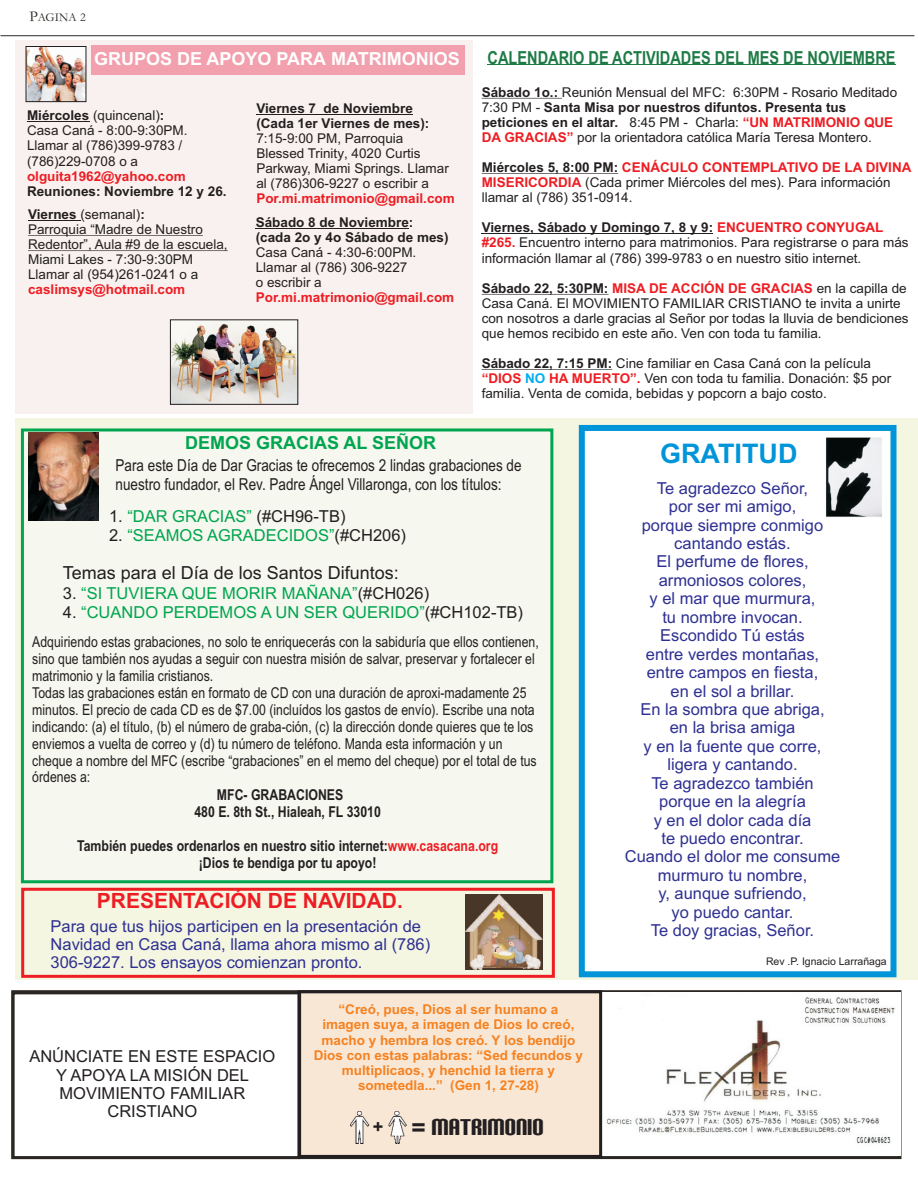
<style>
.page{position:relative;width:918px;height:1188px;background:#fff}
.page>*{position:absolute;margin:0;border:0;box-sizing:border-box;transform-origin:0 0}
.t1{font:27.15px "Carbon Block";color:#231f20}
.t2{font:700 27px "Arial";color:#0095d9}
.t3{font:700 21px "Arial";color:#ee1d23}
.t4{font:700 18px "Arial";color:#1e7b46;scale:.81 1}
.t5{font:18px "Arial";color:#231f20}
.t6{font:700 18px "Arial";color:#fff}
.t7{font:700 18px "Arial";color:#00a54f}
.t8{font:16.5px/18.5px "Arial";color:#2e3092;text-align:center}
.t9{font:16.5px/18.8px "Arial Narrow";color:#231f20}
.t10{font:16.5px "Arial";color:#00a54f}
.t11{font:16.5px/18.5px "Arial";color:#231f20;text-align:center}
.t12{font:15px/17px "Arial Narrow";color:#231f20}
.t13{font:700 15px/17.1px "Arial Narrow";color:#231f20}
.t14{font:13.5px/15.1px "Arial";color:#231f20}
.t15{font:700 13.5px/15.1px "Arial";color:#f58220;text-align:center}
.t16{font:700 13.5px/15.1px "Arial";color:#231f20}
.t17{font:700 13.5px "Arial";color:#ee1d23}
.t18{font:12px "Garamond";color:#2a2723}
.t19{font:10.5px "Arial";color:#231f20}
.s1{font-size:15px}
.s2{font-weight:700}
.s3{font-weight:400}
.s4{font-weight:700;color:#ee1d23}
.s5{font-weight:700;color:#00aeef}
.s6{color:#ee1d23}
.s7{color:#00a54f}
.s8{color:#231f20}
.s9{font-family:"Arial";font-weight:700;font-size:18.15px}
.s10{font-family:"Arial";font-weight:700;font-size:24.45px}
</style>
<div class="page">
<hr style="left:1px;top:35px;width:913px;height:1px;background:#2a2723">
<svg style="left:303px;top:990px;width:599px;height:170px;background:#f1e0d1"></svg>
<svg style="left:11px;top:990px;width:292px;height:170px"></svg>
<hr style="left:488px;top:64px;width:408px;height:1px;background:#1e7b46">
<img style="left:602px;top:993px;width:298px;height:162px">
<div style="left:15px;top:41px;width:457px;height:373px;background:#f8f1ef"></div>
<div style="left:91px;top:45px;width:374px;height:29px;background:#f3a0ae"></div>
<hr style="left:27px;top:122px;width:62px;height:1px;background:#231f20">
<img style="left:28px;top:48px;width:56px;height:52px">
<hr style="left:28px;top:220px;width:52px;height:1px;background:#231f20">
<hr style="left:28px;top:235px;width:175px;height:1px;background:#231f20">
<hr style="left:28px;top:250px;width:200px;height:1px;background:#231f20">
<hr style="left:482px;top:98px;width:80px;height:1px;background:#231f20">
<hr style="left:482px;top:173px;width:136px;height:1px;background:#231f20">
<hr style="left:482px;top:294px;width:126px;height:1px;background:#231f20">
<hr style="left:482px;top:369px;width:130px;height:1px;background:#231f20">
<hr style="left:482px;top:234px;width:231px;height:1px;background:#231f20">
<img style="left:350px;top:1112px;width:20px;height:32px">
<img style="left:388px;top:1112px;width:19px;height:32px">
<hr style="left:256px;top:228px;width:153px;height:1px;background:#231f20">
<div style="left:26px;top:46px;width:60px;height:56px;border:1px solid #231f20"></div>
<div style="left:297px;top:990px;width:305px;height:168px;border:3px solid #231f20"></div>
<hr style="left:256px;top:114px;width:157px;height:1px;background:#231f20">
<img style="left:172px;top:323px;width:124px;height:80px">
<div style="left:170px;top:320px;width:128px;height:85px;border:1px solid #231f20"></div>
<div style="left:16px;top:418px;width:902px;height:562px;background:#f4f6e1"></div>
<div style="left:20px;top:428px;width:534px;height:456px;background:#f6f7ee"></div>
<img style="left:29px;top:432px;width:69px;height:89px">
<div style="left:578px;top:424px;width:319px;height:554px;background:#fff"></div>
<div style="left:21px;top:888px;width:534px;height:90px;border:3px solid #ee1d23"></div>
<img style="left:466px;top:895px;width:76px;height:75px">
<img style="left:822px;top:435px;width:64px;height:86px">
<p class="t18" style="left:29px;top:13px;width:58px"><span class="s1">P</span>AGINA 2</p>
<h3 class="t6" style="left:94px;top:52px;width:367px">GRUPOS DE APOYO PARA MATRIMONIOS</h3>
<p class="t14" style="left:27px;top:109px;width:162px"><span class="s2">Miércoles</span> (quincenal)<span class="s2">:<br></span>Casa Caná - 8:00-9:30PM.<br>Llamar al (786)399-9783 / (786)229-0708 o a</p>
<p class="t17" style="left:27px;top:171px;width:160px">olguita1962@yahoo.com</p>
<p class="t16" style="left:27px;top:181px;width:201px;line-height:23.4px">Reuniones: Noviembre 12 y 26.<br>Viernes <span class="s3">(semanal)</span>:</p>
<p class="t14" style="left:28px;top:253px;width:172px">Miami Lakes - 7:30-9:30PM<br>Llamar al (954)261-0241 o a</p>
<p class="t14" style="left:28px;top:223px;width:201px">Parroquia “Madre de Nuestro<br>Redentor”, Aula #9 de la escuela,</p>
<p class="t17" style="left:28px;top:285px;width:159px">caslimsys@hotmail.com</p>
<p class="t16" style="left:256px;top:102px;width:175px">Viernes 7 de Noviembre (Cada 1er Viernes de mes):</p>
<p class="t14" style="left:256px;top:132px;width:194px">7:15-9:00 PM, Parroquia<br>Blessed Trinity, 4020 Curtis<br>Parkway, Miami Springs. Llamar al (786)306-9227 o escribir a</p>
<p class="t17" style="left:256px;top:193px;width:200px">Por.mi.matrimonio@gmail.com</p>
<p class="t16" style="left:256px;top:216px;width:194px">Sábado 8 de Noviembre: (cada 2o y 4o Sábado de mes)</p>
<p class="t14" style="left:256px;top:246px;width:162px">Casa Caná - 4:30-6:00PM.<br>Llamar al (786) 306-9227 o escribir a</p>
<p class="t17" style="left:256px;top:293px;width:200px">Por.mi.matrimonio@gmail.com</p>
<h3 class="t4" style="left:488px;top:51px;width:505px">CALENDARIO DE ACTIVIDADES DEL MES DE NOVIEMBRE</h3>
<p class="t14" style="left:482px;top:86px;width:417px"><span class="s2">Sábado 1o.:</span> Reunión Mensual del MFC: 6:30PM - Rosario Meditado 7:30 PM - <span class="s2">Santa Misa por nuestros difuntos. Presenta tus peticiones en el altar.</span> 8:45 PM - Charla: <span class="s4">“UN MATRIMONIO QUE DA GRACIAS”</span> por la orientadora católica María Teresa Montero.</p>
<p class="t14" style="left:482px;top:161px;width:431px"><span class="s2">Miércoles 5, 8:00 PM:</span> <span class="s4">CENÁCULO CONTEMPLATIVO DE LA DIVINA<br>MISERICORDIA</span> (Cada primer Miércoles del mes). Para información llamar al (786) 351-0914.</p>
<p class="t14" style="left:482px;top:236px;width:428px"><span class="s4">#265.</span> Encuentro interno para matrimonios. Para registrarse o para más información llamar al (786) 399-9783 o en nuestro sitio internet.</p>
<p class="t14" style="left:482px;top:282px;width:428px"><span class="s2">Sábado 22, 5:30PM:</span> <span class="s4">MISA DE ACCIÓN DE GRACIAS</span> en la capilla de Casa Caná. El MOVIMIENTO FAMILIAR CRISTIANO te invita a unirte con nosotros a darle gracias al Señor por todas la lluvia de bendiciones que hemos recibido en este año. Ven con toda tu familia.</p>
<p class="t14" style="left:482px;top:357px;width:411px"><span class="s2">Sábado 22, 7:15 PM:</span> Cine familiar en Casa Caná con la película <span class="s4">“DIOS</span> <span class="s5">NO</span> <span class="s4">HA MUERTO”.</span> Ven con toda tu familia. Donación: $5 por familia. Venta de comida, bebidas y popcorn a bajo costo.</p>
<p class="t16" style="left:482px;top:221px;width:403px">Viernes, Sábado y Domingo 7, 8 y 9: <span class="s6">ENCUENTRO CONYUGAL</span></p>
<h3 class="t7" style="left:185px;top:436px;width:253px">DEMOS GRACIAS AL SEÑOR</h3>
<p class="t9" style="left:116px;top:458px;width:408px">Para este Día de Dar Gracias te ofrecemos 2 lindas grabaciones de nuestro fundador, el Rev. Padre Ángel Villaronga, con los títulos:</p>
<p class="t11" style="left:109px;top:509px;width:238px">1. <span class="s7">“DAR GRACIAS”</span> (#CH96-TB)</p>
<p class="t10" style="left:109px;top:529px;width:299px"><span class="s8">2.</span> “SEAMOS AGRADECIDOS”<span class="s8">(#CH206)</span></p>
<h3 class="t5" style="left:63px;top:566px;width:338px">Temas para el Día de los Santos Difuntos:</h3>
<p class="t10" style="left:63px;top:587px;width:368px"><span class="s8">3.</span> “SI TUVIERA QUE MORIR MAÑANA”<span class="s8">(#CH026)</span></p>
<p class="t10" style="left:63px;top:606px;width:462px"><span class="s8">4.</span> “CUANDO PERDEMOS A UN SER QUERIDO”<span class="s8">(#CH102-TB)</span></p>
<p class="t12" style="left:32px;top:634px;width:508px">Adquiriendo estas grabaciones, no solo te enriquecerás con la sabiduría que ellos contienen, sino que también nos ayudas a seguir con nuestra misión de salvar, preservar y fortalecer el matrimonio y la familia cristianos.<br>Todas las grabaciones están en formato de CD con una duración de aproxi-madamente 25 minutos. El precio de cada CD es de $7.00 (incluídos los gastos de envío). Escribe una nota indicando: (a) el título, (b) el número de graba-ción, (c) la dirección donde quieres que te los enviemos a vuelta de correo y (d) tu número de teléfono. Manda esta información y un cheque a nombre del MFC (escribe “grabaciones” en el memo del cheque) por el total de tus órdenes a:</p>
<p class="t13" style="left:194px;top:787px;width:188px;text-indent:22px">MFC- GRABACIONES<br>480 E. 8th St., Hialeah, FL 33010</p>
<p class="t13" style="left:77px;top:839px;width:423px;text-align:center">También puedes ordenarlos en nuestro sitio internet:<span class="s6">www.casacana.org </span>¡Dios te bendiga por tu apoyo!</p>
<h3 class="t3" style="left:97px;top:893px;width:308px">PRESENTACIÓN DE NAVIDAD.</h3>
<p class="t8" style="left:51px;top:918px;width:381px;text-align:left">Para que tus hijos participen en la presentación de<br>Navidad en Casa Caná, llama ahora mismo al (786)<br>306-9227. Los ensayos comienzan pronto.</p>
<p class="t11" style="left:29px;top:1049px;width:248px">ANÚNCIATE EN ESTE ESPACIO<br>Y APOYA LA MISIÓN DEL<br>MOVIMIENTO FAMILIAR<br>CRISTIANO</p>
<p class="t15" style="left:314px;top:1003px;width:271px">“Creó, pues, Dios al ser humano a imagen suya, a imagen de Dios lo creó, macho y hembra los creó. Y los bendijo Dios con estas palabras: “Sed fecundos y multiplicaos, y henchid la tierra y sometedla...” (Gen 1, 27-28)</p>
<h1 class="t1" style="left:373px;top:1114px;width:172px"><span class="s9">+</span> <span class="s10">=</span> MATRIMONIO</h1>
<h2 class="t2" style="left:660px;top:444px;width:139px">GRATITUD</h2>
<p class="t8" style="left:625px;top:480px;width:217px">Te agradezco Señor,<br>por ser mi amigo,<br>porque siempre conmigo cantando estás.<br>El perfume de flores, armoniosos colores,<br>y el mar que murmura,<br>tu nombre invocan.<br>Escondido Tú estás<br>entre verdes montañas,<br>entre campos en fiesta,<br>en el sol a brillar.<br>En la sombra que abriga,<br>en la brisa amiga<br>y en la fuente que corre, ligera y cantando.<br>Te agradezco también porque en la alegría<br>y en el dolor cada día<br>te puedo encontrar.<br>Cuando el dolor me consume murmuro tu nombre,<br>y, aunque sufriendo,<br>yo puedo cantar.<br>Te doy gracias, Señor.</p>
<p class="t19" style="left:766px;top:958px;width:122px">Rev .P. Ignacio Larrañaga</p>
</div>
